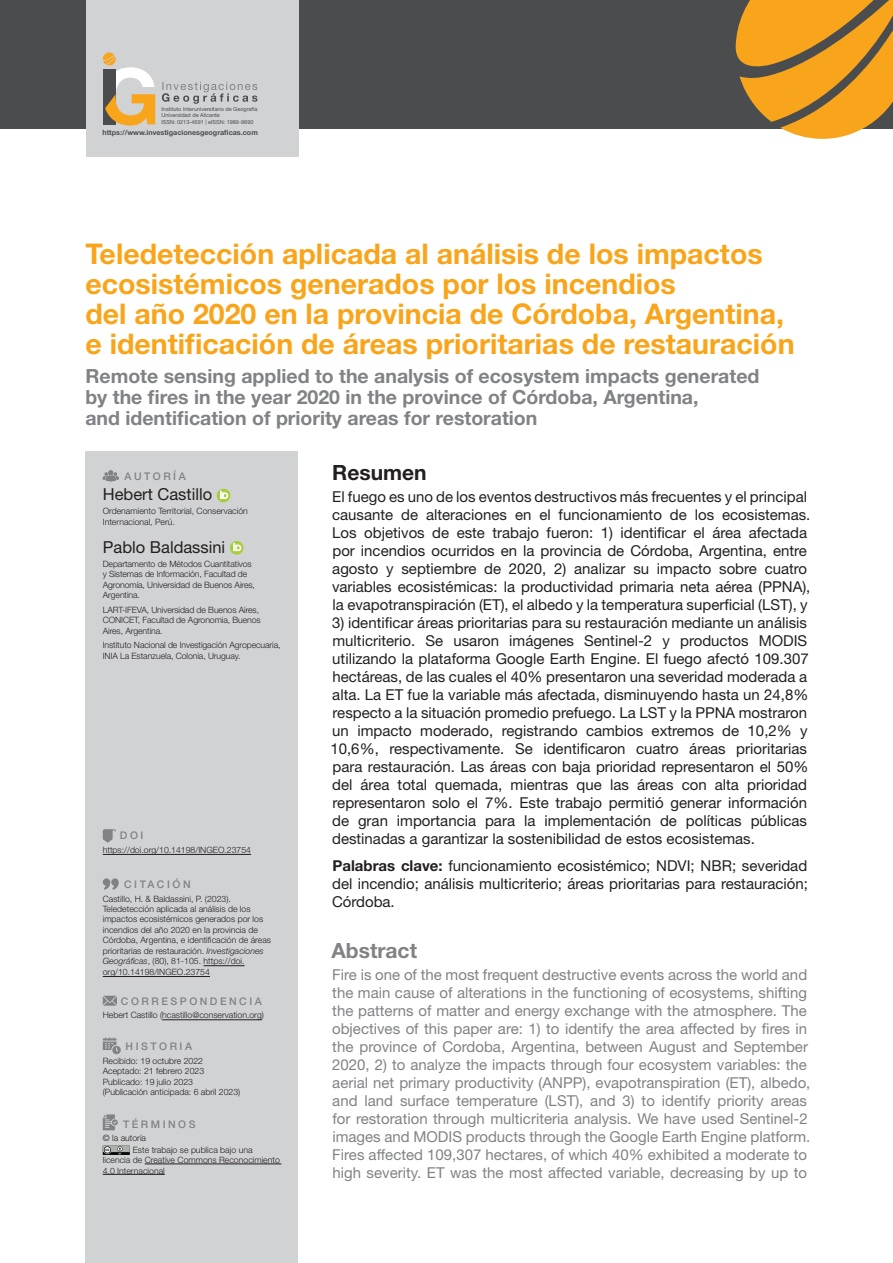
<style>
.page{position:relative;width:893px;height:1263px;background:#fff}
.page>*{position:absolute;margin:0;border:0;box-sizing:border-box;transform-origin:0 0}
.Título_principal_4{font:700 28.5px/30px "Helvetica Neue";color:#f9a51b}
.Ladillo_1_4{font:700 21px "Helvetica Neue";color:#808285}
.Ladillo_1_4-2{font:700 21px "Helvetica Neue";color:#231f20}
.Título_secundario_4{font:700 19.5px/21px "Helvetica Neue";color:#808285}
.Autoría_4{font:16.5px "Helvetica Neue";color:#231f20}
.Texto_común_4{font:15px/18px "Helvetica Neue";color:#231f20;text-align:justify}
.Texto_común_4-2{font:15px/18px "Helvetica Neue";color:#808285}
.Normal_4{font:500 10.5px "Helvetica Neue";letter-spacing:.24em;color:#808285}
.Normal_4-2{font:300 8.7px/10.5px "Helvetica Neue";color:#231f20}
.t1{font:700 7.2px "Helvetica Neue";color:#4b4c4d}
.t2{font:5.55px/6.6px "Helvetica Neue";color:#4b4c4d}
.s1{font-style:italic}
.s2{font-weight:700}
</style>
<div class="page">
<div style="left:0;top:0;width:893px;height:128px;background:#4b4c4d"></div>
<svg style="left:736px;top:0;width:157px;height:139px"></svg>
<div style="left:86px;top:0;width:212px;height:157px;background:#d1d2d4"></div>
<svg style="left:103px;top:53px;width:52px;height:73px"></svg>
<svg style="left:162px;top:82px;width:95px;height:22px"></svg>
<div style="left:85px;top:451px;width:213px;height:812px;background:#d1d2d4"></div>
<hr style="left:103px;top:854px;width:148px;height:1px;background:#231f20">
<hr style="left:204px;top:965px;width:41px;height:1px;background:#231f20">
<hr style="left:103px;top:976px;width:107px;height:1px;background:#231f20">
<hr style="left:162px;top:1019px;width:100px;height:1px;background:#231f20">
<hr style="left:145px;top:1164px;width:136px;height:1px;background:#231f20">
<hr style="left:103px;top:1174px;width:62px;height:1px;background:#231f20">
<svg style="left:103px;top:829px;width:13px;height:14px"></svg>
<svg style="left:103px;top:878px;width:16px;height:12px"></svg>
<svg style="left:103px;top:996px;width:14px;height:10px"></svg>
<svg style="left:103px;top:1037px;width:18px;height:17px"></svg>
<svg style="left:103px;top:1114px;width:15px;height:16px"></svg>
<svg style="left:103px;top:1145px;width:27px;height:10px"></svg>
<svg style="left:103px;top:470px;width:16px;height:11px"></svg>
<svg style="left:217px;top:489px;width:13px;height:13px"></svg>
<svg style="left:230px;top:541px;width:13px;height:14px"></svg>
<p class="t2" style="left:162px;top:106px;width:97px">Instituto Interuniversitario de Geografía<br>Universidad de Alicante<br>ISSN: 0213-4691 | eISSN: 1989-9890</p>
<p class="t1" style="left:102px;top:127px;width:157px">https://www.investigacionesgeograficas.com</p>
<p class="Título_principal_4" style="left:85px;top:239px;width:711px">Teledetección aplicada al análisis de los impactos ecosistémicos generados por los incendios<br>del año 2020 en la provincia de Córdoba, Argentina, e identificación de áreas prioritarias de restauración</p>
<p class="Título_secundario_4" style="left:85px;top:366px;width:676px">Remote sensing applied to the analysis of ecosystem impacts generated by the fires in the year 2020 in the province of Córdoba, Argentina,<br>and identification of priority areas for restoration</p>
<p class="Normal_4" style="left:124px;top:468px;width:63px">AUTORÍA</p>
<p class="Autoría_4" style="left:103px;top:482px;width:111px">Hebert Castillo</p>
<p class="Normal_4-2" style="left:103px;top:505px;width:147px">Ordenamiento Territorial, Conservación<br>Internacional, Perú.</p>
<p class="Autoría_4" style="left:103px;top:535px;width:124px">Pablo Baldassini</p>
<p class="Normal_4-2" style="left:103px;top:558px;width:154px">Departamento de Métodos Cuantitativos y Sistemas de Información, Facultad de Agronomía, Universidad de Buenos Aires, Argentina.</p>
<p class="Normal_4-2" style="left:103px;top:604px;width:159px">LART-IFEVA, Universidad de Buenos Aires,<br>CONICET, Facultad de Agronomia, Buenos<br>Aires, Argentina.</p>
<p class="Normal_4-2" style="left:103px;top:639px;width:179px">Instituto Nacional de Investigación Agropecuaria,<br>INIA La Estanzuela, Colonia, Uruguay.</p>
<p class="Normal_4" style="left:120px;top:827px;width:25px">DOI</p>
<p class="Normal_4-2" style="left:103px;top:844px;width:150px">https://doi.org/10.14198/INGEO.23754</p>
<p class="Normal_4" style="left:124px;top:876px;width:68px">CITACIÓN</p>
<p class="Normal_4-2" style="left:103px;top:893px;width:170px">Castillo, H. &amp; Baldassini, P. (2023).<br>Teledetección aplicada al análisis de los impactos ecosistémicos generados por los incendios del año 2020 en la provincia de Córdoba, Argentina, e identificación de áreas prioritarias de restauración. <span class="s1">Investigaciones Geográficas</span>, (80), 81-105. https://doi. org/10.14198/INGEO.23754</p>
<p class="Normal_4" style="left:121px;top:992px;width:142px">CORRESPONDENCIA</p>
<p class="Normal_4-2" style="left:103px;top:1009px;width:163px">Hebert Castillo (hcastillo@conservation.org)</p>
<p class="Normal_4" style="left:126px;top:1038px;width:68px">HISTORIA</p>
<p class="Normal_4-2" style="left:103px;top:1055px;width:102px">Recibido: 19 octubre 2022</p>
<p class="Normal_4-2" style="left:103px;top:1065px;width:103px">Aceptado: 21 febrero 2023</p>
<p class="Normal_4-2" style="left:103px;top:1076px;width:92px">Publicado: 19 julio 2023</p>
<p class="Normal_4-2" style="left:103px;top:1086px;width:139px">(Publicación anticipada: 6 abril 2023)</p>
<p class="Normal_4" style="left:123px;top:1115px;width:74px">TÉRMINOS</p>
<p class="Normal_4-2" style="left:103px;top:1132px;width:45px">© la autoría</p>
<p class="Normal_4-2" style="left:103px;top:1144px;width:179px;text-indent:30px">Este trabajo se publica bajo una licencia de Creative Commons Reconocimiento<br>4.0 Internacional</p>
<p class="Ladillo_1_4-2" style="left:332px;top:456px;width:96px">Resumen</p>
<p class="Texto_común_4" style="left:332px;top:489px;width:480px;text-align:left">El fuego es uno de los eventos destructivos más frecuentes y el principal causante de alteraciones en el funcionamiento de los ecosistemas.<br>Los objetivos de este trabajo fueron: 1) identificar el área afectada por incendios ocurridos en la provincia de Córdoba, Argentina, entre agosto y septiembre de 2020, 2) analizar su impacto sobre cuatro variables ecosistémicas: la productividad primaria neta aérea (PPNA), la evapotranspiración (ET), el albedo y la temperatura superficial (LST), y</p>
<p class="Texto_común_4" style="left:330px;top:615px;width:480px">3) identificar áreas prioritarias para su restauración mediante un análisis multicriterio. Se usaron imágenes Sentinel-2 y productos MODIS utilizando la plataforma Google Earth Engine. El fuego afectó 109.307 hectáreas, de las cuales el 40% presentaron una severidad moderada a alta. La ET fue la variable más afectada, disminuyendo hasta un 24,8% respecto a la situación promedio prefuego. La LST y la PPNA mostraron un impacto moderado, registrando cambios extremos de 10,2% y 10,6%, respectivamente. Se identificaron cuatro áreas prioritarias para restauración. Las áreas con baja prioridad representaron el 50% del área total quemada, mientras que las áreas con alta prioridad representaron solo el 7%. Este trabajo permitió generar información de gran importancia para la implementación de políticas públicas destinadas a garantizar la sostenibilidad de estos ecosistemas.</p>
<p class="Texto_común_4" style="left:332px;top:857px;width:477px"><span class="s2">Palabras clave:</span> funcionamiento ecosistémico; NDVI; NBR; severidad del incendio; análisis multicriterio; áreas prioritarias para restauración; Córdoba.</p>
<p class="Ladillo_1_4" style="left:331px;top:934px;width:87px">Abstract</p>
<p class="Texto_común_4-2" style="left:332px;top:966px;width:480px">Fire is one of the most frequent destructive events across the world and the main cause of alterations in the functioning of ecosystems, shifting the patterns of matter and energy exchange with the atmosphere. The objectives of this paper are: 1) to identify the area affected by fires in the province of Cordoba, Argentina, between August and September 2020, 2) to analyze the impacts through four ecosystem variables: the aerial net primary productivity (ANPP), evapotranspiration (ET), albedo, and land surface temperature (LST), and 3) to identify priority areas for restoration through multicriteria analysis. We have used Sentinel-2 images and MODIS products through the Google Earth Engine platform.<br>Fires affected 109,307 hectares, of which 40% exhibited a moderate to high severity. ET was the most affected variable, decreasing by up to</p>
</div>
